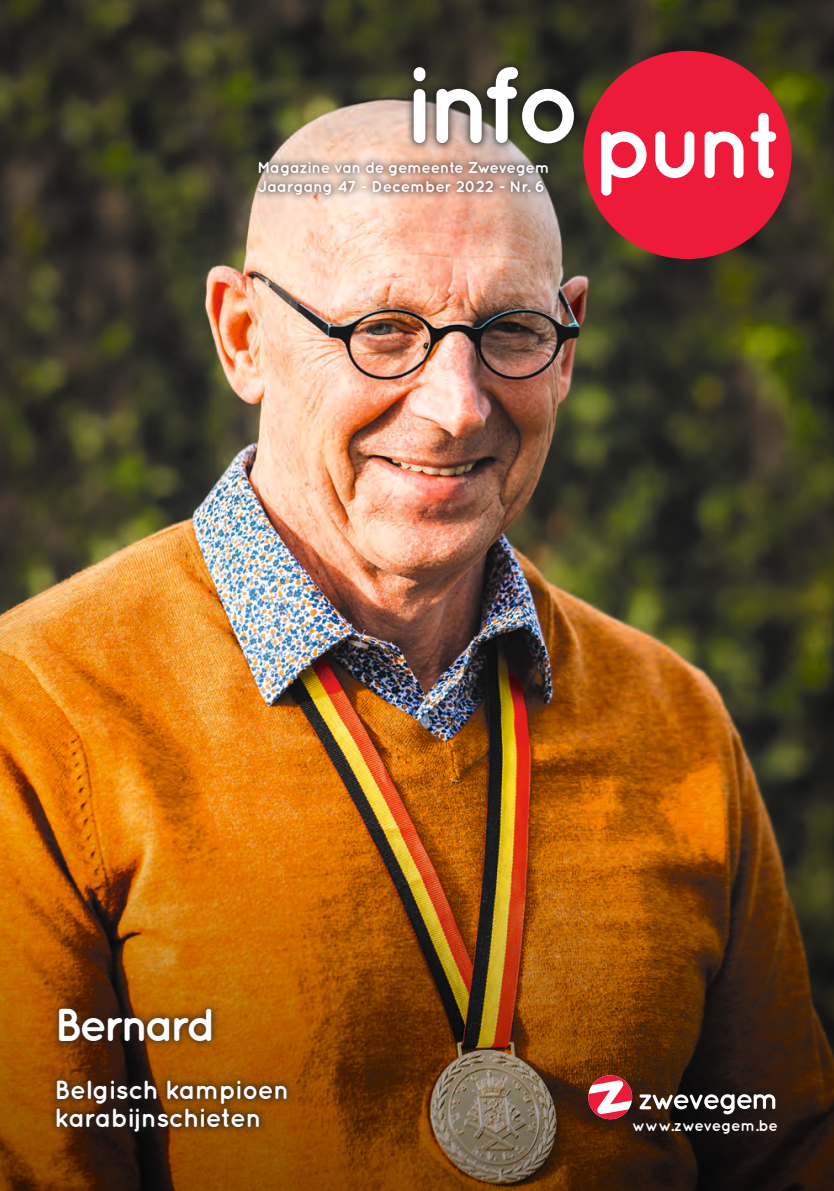
<style>
.page{position:relative;width:834px;height:1191px;background:#fff}
.page>*{position:absolute;margin:0;border:0;box-sizing:border-box;transform-origin:0 0}
.t1{font:700 46.02px "Quicksand";letter-spacing:-.08em;color:#fff}
.t2{font:700 26.25px/28px "Quicksand";letter-spacing:-.025em;color:#fff}
.t3{font:700 15.75px/18.9px "Quicksand";letter-spacing:-.03em;color:#fff}
</style>
<div class="page">
<img style="left:0;top:0;width:833px;height:615px">
<img style="left:0;top:615px;width:833px;height:576px">
<svg style="left:588px;top:1073px;width:44px;height:48px"></svg>
<svg style="left:639px;top:1094px;width:136px;height:20px"></svg>
<div style="left:250px;top:153px;width:307px;height:50px;background:#231f20;opacity:.75"></div>
<div style="left:583px;top:51px;width:208px;height:208px;background:#ed1a3a;border-radius:50%"></div>
<div style="left:404px;top:58px;width:179px;height:94px;background:#231f20;opacity:.75"></div>
<svg style="left:413px;top:67px;width:161px;height:76px"></svg>
<svg style="left:601px;top:113px;width:175px;height:83px"></svg>
<div style="left:48px;top:1000px;width:248px;height:140px;background:#231f20;opacity:.75"></div>
<p class="t3" style="left:257px;top:158px;width:294px">Magazine van de gemeente Zwevegem<br>Jaargang 47 - December 2022 - Nr. 6</p>
<p class="t1" style="left:55px;top:997px;width:163px">Bernard</p>
<p class="t2" style="left:55px;top:1075px;width:236px">Belgisch kampioen karabijnschieten</p>
<p class="t3" style="left:632px;top:1115px;width:147px">www.zwevegem.be</p>
</div>
